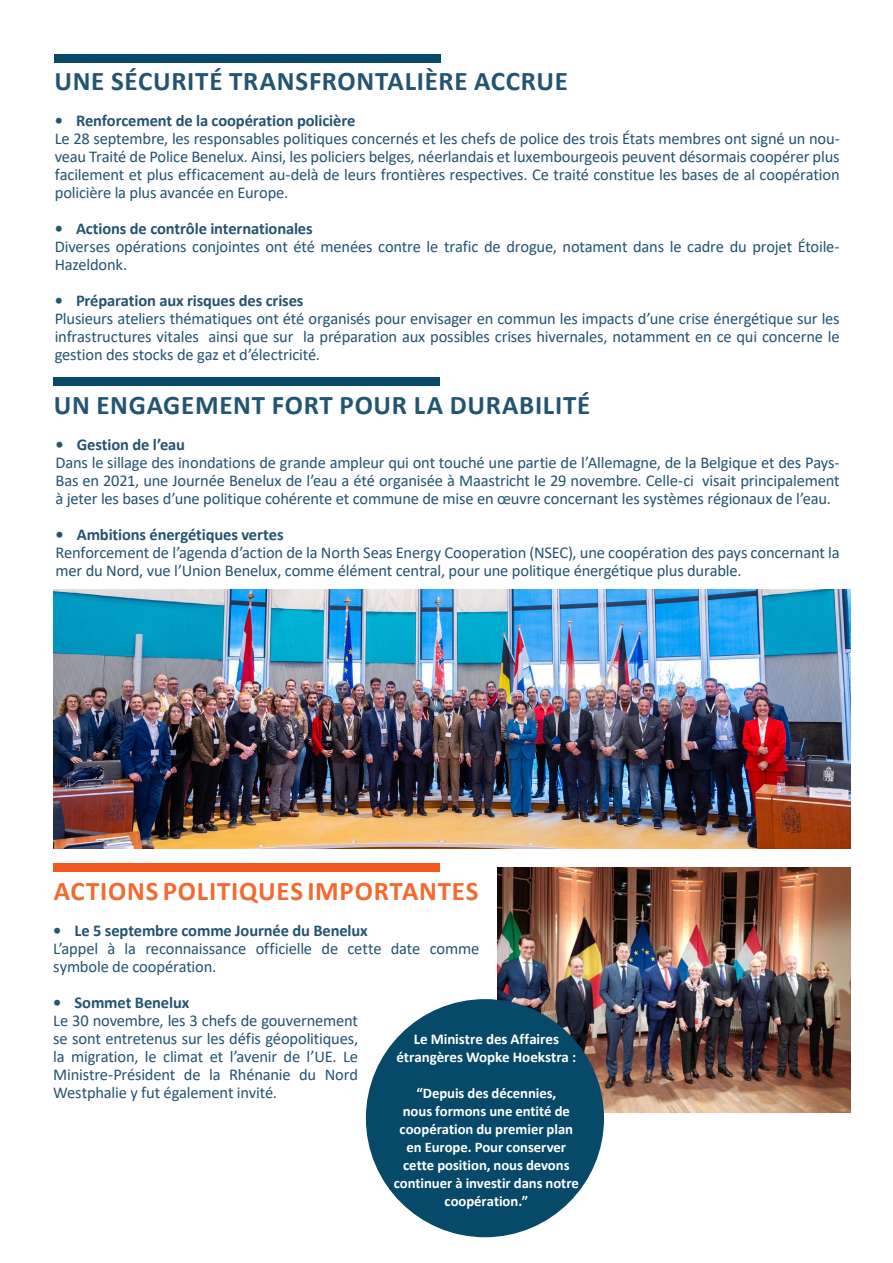
<style>
.page{position:relative;width:893px;height:1263px;background:#fff}
.page>*{position:absolute;margin:0;border:0;box-sizing:border-box;transform-origin:0 0}
.Article_-_Body{font:700 27px "Calibri";letter-spacing:.025em;color:#235472}
.Article_-_Body-2{font:700 27px "Calibri";letter-spacing:.03em;color:#f26a30}
.Article_-_Body-3{font:16.5px/18px "Calibri";letter-spacing:-.01em;color:#235472;text-align:justify}
.t1{font:700 16.5px "Calibri";letter-spacing:-.01em;color:#235472}
.Article_-_Body-4{font:700 15px/18px "Calibri";letter-spacing:-.005em;color:#fff;text-align:center}
.Article_-_Body-5{font:700 14.7px/18px "Calibri";letter-spacing:-.005em;color:#fff;text-align:center}
</style>
<div class="page">
<img style="left:497px;top:867px;width:354px;height:245px">
<div style="left:54px;top:54px;width:387px;height:9px;background:#074969"></div>
<div style="left:53px;top:377px;width:387px;height:9px;background:#074969"></div>
<div style="left:53px;top:863px;width:387px;height:9px;background:#f15921"></div>
<div style="left:367px;top:1000px;width:236px;height:236px;background:#074969;border-radius:50%"></div>
<img style="left:53px;top:589px;width:798px;height:260px">
<p class="Article_-_Body" style="left:55px;top:62px;width:515px">UNE SÉCURITÉ TRANSFRONTALIÈRE ACCRUE</p>
<p class="t1" style="left:55px;top:109px;width:302px">• Renforcement de la coopération policière</p>
<p class="Article_-_Body-3" style="left:55px;top:129px;width:786px">Le 28 septembre, les responsables politiques concernés et les chefs de police des trois États membres ont signé un nou&shy;veau Traité de Police Benelux. Ainsi, les policiers belges, néerlandais et luxembourgeois peuvent désormais coopérer plus facilement et plus efficacement au-delà de leurs frontières respectives. Ce traité constitue les bases de al coopération policière la plus avancée en Europe.</p>
<p class="t1" style="left:55px;top:217px;width:259px">• Actions de contrôle internationales</p>
<p class="Article_-_Body-3" style="left:55px;top:237px;width:786px">Diverses opérations conjointes ont été menées contre le trafic de drogue, notament dans le cadre du projet Étoile-<br>Hazeldonk.</p>
<p class="t1" style="left:55px;top:289px;width:250px">• Préparation aux risques des crises</p>
<p class="Article_-_Body-3" style="left:55px;top:309px;width:786px">Plusieurs ateliers thématiques ont été organisés pour envisager en commun les impacts d’une crise énergétique sur les infrastructures vitales ainsi que sur la préparation aux possibles crises hivernales, notamment en ce qui concerne le gestion des stocks de gaz et d’électricité.</p>
<p class="Article_-_Body" style="left:54px;top:386px;width:538px">UN ENGAGEMENT FORT POUR LA DURABILITÉ</p>
<p class="t1" style="left:56px;top:433px;width:131px">• Gestion de l’eau</p>
<p class="Article_-_Body-3" style="left:56px;top:453px;width:786px">Dans le sillage des inondations de grande ampleur qui ont touché une partie de l’Allemagne, de la Belgique et des Pays-Bas en 2021, une Journée Benelux de l’eau a été organisée à Maastricht le 29 novembre. Celle-ci visait principalement à jeter les bases d’une politique cohérente et commune de mise en œuvre concernant les systèmes régionaux de l’eau.</p>
<p class="t1" style="left:56px;top:523px;width:230px">• Ambitions énergétiques vertes</p>
<p class="Article_-_Body-3" style="left:56px;top:543px;width:786px">Renforcement de l’agenda d’action de la North Seas Energy Cooperation (NSEC), une coopération des pays concernant la mer du Nord, vue l’Union Benelux, comme élément central, pour une politique énergétique plus durable.</p>
<p class="Article_-_Body-2" style="left:54px;top:872px;width:426px">ACTIONS POLITIQUES IMPORTANTES</p>
<p class="t1" style="left:53px;top:919px;width:316px">• Le 5 septembre comme Journée du Benelux</p>
<p class="Article_-_Body-3" style="left:53px;top:939px;width:427px">L’appel à la reconnaissance officielle de cette date comme symbole de coopération.</p>
<p class="t1" style="left:53px;top:991px;width:138px">• Sommet Benelux</p>
<p class="Article_-_Body-3" style="left:53px;top:1011px;width:306px">Le 30 novembre, les 3 chefs de gouvernement se sont entretenus sur les défis géopolitiques, la migration, le climat et l’avenir de l’UE. Le Ministre-Président de la Rhénanie du Nord Westphalie y fut également invité.</p>
<p class="Article_-_Body-4" style="left:396px;top:1030px;width:181px">Le Ministre des Affaires étrangères Wopke Hoekstra :</p>
<p class="Article_-_Body-5" style="left:394px;top:1084px;width:187px">“Depuis des décennies,<br>nous formons une entité de coopération du premier plan en Europe. Pour conserver cette position, nous devons continuer à investir dans notre coopération.”</p>
</div>
